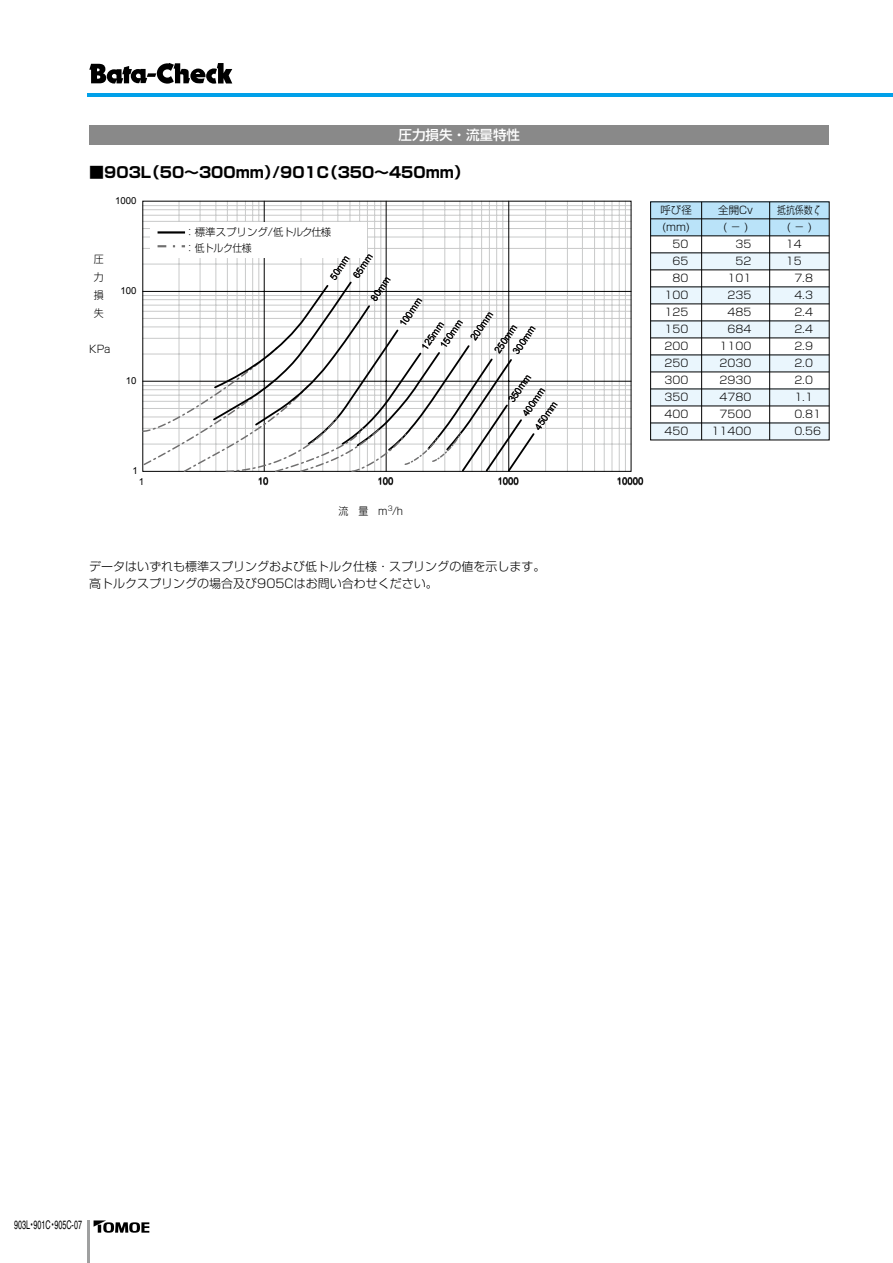
<style>
.page{position:relative;width:893px;height:1263px;background:#fff}
.page>*{position:absolute;margin:0;border:0;box-sizing:border-box;transform-origin:0 0}
.t1{font:700 15px "Shin Go Pro";color:#000}
.t2{font:500 13.5px "Shin Go Pro";color:#fff}
.t3{font:300 12px/16.5px "Shin Go Pro";color:#000}
.t4{font:12px "Helvetica";color:#000;scale:.6 1}
.t5{font:300 10.5px/17px "Shin Go Pro";color:#000;text-align:right}
.t6{font:300 10.5px/15.5px "Shin Go Pr 6";letter-spacing:-.05em;color:#000;scale:.95 1}
.t7{font:300 10.5px/18px "Shin Go Pr 6";letter-spacing:-.03em;color:#000;text-align:justify;scale:.95 1}
.t8{font:300 10.5px/17px "Shin Go Pro";color:#000;text-align:center;scale:.85 1}
.t9{font:9.6px/14.7px "Arial";color:#040000}
.t10{font:9.6px "Arial";color:#000}
.t11{font:300 6.9px "Shin Go Pr 6";color:#000;scale:.95 1}
.s1{font-family:"Koz Go Pro"}
</style>
<div class="page">
<svg style="left:94px;top:1220px;width:12px;height:7px"></svg>
<svg style="left:98px;top:1222px;width:51px;height:11px"></svg>
<hr style="left:87px;top:1220px;width:3px;height:43px;background:#9fa0a0">
<hr style="left:87px;top:94px;width:806px;height:3px;background:#00a0e9">
<div style="left:89px;top:125px;width:740px;height:20px;background:#898989"></div>
<hr style="left:259px;top:201px;width:1px;height:270px;background:#c9caca">
<hr style="left:252px;top:201px;width:1px;height:270px;background:#c9caca">
<hr style="left:245px;top:201px;width:1px;height:270px;background:#c9caca">
<hr style="left:237px;top:201px;width:1px;height:270px;background:#c9caca">
<hr style="left:227px;top:201px;width:1px;height:270px;background:#c9caca">
<hr style="left:216px;top:201px;width:1px;height:270px;background:#c9caca">
<hr style="left:200px;top:201px;width:1px;height:270px;background:#c9caca">
<hr style="left:179px;top:201px;width:1px;height:270px;background:#c9caca">
<hr style="left:143px;top:205px;width:488px;height:1px;background:#c9caca">
<hr style="left:143px;top:209px;width:488px;height:1px;background:#c9caca">
<hr style="left:143px;top:215px;width:488px;height:1px;background:#c9caca">
<hr style="left:143px;top:221px;width:488px;height:1px;background:#c9caca">
<hr style="left:143px;top:228px;width:488px;height:1px;background:#c9caca">
<hr style="left:143px;top:237px;width:488px;height:1px;background:#c9caca">
<hr style="left:143px;top:248px;width:488px;height:1px;background:#c9caca">
<hr style="left:143px;top:264px;width:488px;height:1px;background:#c9caca">
<hr style="left:143px;top:295px;width:488px;height:1px;background:#c9caca">
<hr style="left:143px;top:299px;width:488px;height:1px;background:#c9caca">
<hr style="left:143px;top:305px;width:488px;height:1px;background:#c9caca">
<hr style="left:143px;top:311px;width:488px;height:1px;background:#c9caca">
<hr style="left:143px;top:318px;width:488px;height:1px;background:#c9caca">
<hr style="left:143px;top:327px;width:488px;height:1px;background:#c9caca">
<hr style="left:143px;top:338px;width:488px;height:1px;background:#c9caca">
<hr style="left:143px;top:354px;width:488px;height:1px;background:#c9caca">
<hr style="left:143px;top:385px;width:488px;height:1px;background:#c9caca">
<hr style="left:143px;top:389px;width:488px;height:1px;background:#c9caca">
<hr style="left:143px;top:395px;width:488px;height:1px;background:#c9caca">
<hr style="left:143px;top:401px;width:488px;height:1px;background:#c9caca">
<hr style="left:143px;top:408px;width:488px;height:1px;background:#c9caca">
<hr style="left:143px;top:417px;width:488px;height:1px;background:#c9caca">
<hr style="left:143px;top:428px;width:488px;height:1px;background:#c9caca">
<hr style="left:143px;top:444px;width:488px;height:1px;background:#c9caca">
<hr style="left:301px;top:201px;width:1px;height:270px;background:#c9caca">
<hr style="left:322px;top:201px;width:1px;height:270px;background:#c9caca">
<hr style="left:338px;top:201px;width:1px;height:270px;background:#c9caca">
<hr style="left:350px;top:201px;width:1px;height:270px;background:#c9caca">
<hr style="left:359px;top:201px;width:1px;height:270px;background:#c9caca">
<hr style="left:367px;top:201px;width:1px;height:270px;background:#c9caca">
<hr style="left:374px;top:201px;width:1px;height:270px;background:#c9caca">
<hr style="left:381px;top:201px;width:1px;height:270px;background:#c9caca">
<hr style="left:423px;top:201px;width:1px;height:270px;background:#c9caca">
<hr style="left:445px;top:201px;width:1px;height:270px;background:#c9caca">
<hr style="left:460px;top:201px;width:1px;height:270px;background:#c9caca">
<hr style="left:472px;top:201px;width:1px;height:270px;background:#c9caca">
<hr style="left:481px;top:201px;width:1px;height:270px;background:#c9caca">
<hr style="left:489px;top:201px;width:1px;height:270px;background:#c9caca">
<hr style="left:496px;top:201px;width:1px;height:270px;background:#c9caca">
<hr style="left:503px;top:201px;width:1px;height:270px;background:#c9caca">
<hr style="left:545px;top:201px;width:1px;height:270px;background:#c9caca">
<hr style="left:567px;top:201px;width:1px;height:270px;background:#c9caca">
<hr style="left:582px;top:201px;width:1px;height:270px;background:#c9caca">
<hr style="left:594px;top:201px;width:1px;height:270px;background:#c9caca">
<hr style="left:604px;top:201px;width:1px;height:270px;background:#c9caca">
<hr style="left:612px;top:201px;width:1px;height:270px;background:#c9caca">
<hr style="left:619px;top:201px;width:1px;height:270px;background:#c9caca">
<hr style="left:625px;top:201px;width:1px;height:270px;background:#c9caca">
<hr style="left:264px;top:201px;width:1px;height:270px;background:#000">
<hr style="left:143px;top:291px;width:488px;height:1px;background:#000">
<hr style="left:386px;top:201px;width:1px;height:270px;background:#000">
<hr style="left:508px;top:201px;width:1px;height:270px;background:#000">
<hr style="left:143px;top:381px;width:488px;height:1px;background:#000">
<svg style="left:142px;top:280px;width:394px;height:193px"></svg>
<div style="left:150px;top:222px;width:217px;height:35px;background:#fff"></div>
<hr style="left:158px;top:231px;width:27px;height:3px;background:#000">
<svg style="left:158px;top:245px;width:27px;height:2px"></svg>
<div style="left:651px;top:202px;width:178px;height:34px;background:#bae3f9"></div>
<div style="left:651px;top:253px;width:178px;height:17px;background:#eaf6fd"></div>
<div style="left:651px;top:287px;width:178px;height:17px;background:#eaf6fd"></div>
<div style="left:651px;top:321px;width:178px;height:17px;background:#eaf6fd"></div>
<div style="left:651px;top:355px;width:178px;height:17px;background:#eaf6fd"></div>
<div style="left:651px;top:389px;width:178px;height:17px;background:#eaf6fd"></div>
<div style="left:651px;top:423px;width:178px;height:17px;background:#eaf6fd"></div>
<hr style="left:769px;top:202px;width:1px;height:238px;background:#000">
<hr style="left:701px;top:202px;width:1px;height:238px;background:#000">
<hr style="left:651px;top:219px;width:178px;height:1px;background:#000">
<hr style="left:651px;top:236px;width:178px;height:1px;background:#000">
<hr style="left:651px;top:253px;width:178px;height:1px;background:#000">
<hr style="left:651px;top:270px;width:178px;height:1px;background:#000">
<hr style="left:651px;top:287px;width:178px;height:1px;background:#000">
<hr style="left:651px;top:304px;width:178px;height:1px;background:#000">
<hr style="left:651px;top:321px;width:178px;height:1px;background:#000">
<hr style="left:651px;top:338px;width:178px;height:1px;background:#000">
<hr style="left:651px;top:355px;width:178px;height:1px;background:#000">
<hr style="left:651px;top:406px;width:178px;height:1px;background:#000">
<hr style="left:651px;top:423px;width:178px;height:1px;background:#000">
<hr style="left:651px;top:372px;width:178px;height:1px;background:#000">
<hr style="left:651px;top:389px;width:178px;height:1px;background:#000">
<svg style="left:89px;top:63px;width:143px;height:21px"></svg>
<p class="t2" style="left:398px;top:124px;width:123px">圧力損失・流量特性</p>
<h1 class="t1" style="left:89px;top:160px;width:191px">■903 （L 50～300mm）</h1>
<h1 class="t1" style="left:273px;top:160px;width:198px">/901 （C 350～450mm(</h1>
<p class="t10" style="left:115px;top:195px;width:23px">1000</p>
<p class="t7" style="left:94px;top:249px;width:12px">圧力損失</p>
<p class="t7" style="left:89px;top:339px;width:24px">KPa</p>
<p class="t10" style="left:120px;top:285px;width:18px">100</p>
<p class="t10" style="left:126px;top:375px;width:12px">10</p>
<p class="t10" style="left:132px;top:464px;width:7px">1</p>
<p class="t10" style="left:139px;top:475px;width:7px">1</p>
<p class="t6" style="left:185px;top:223px;width:155px">：標準スプリング/低トルク仕様：低トルク仕様</p>
<p class="t9" style="left:333px;top:262px;width:28px;line-height:18.3px;text-indent:-14px;rotate:-56deg">50mm<br>65mm</p>
<p class="t9" style="left:367px;top:296px;width:28px;rotate:-56deg">80mm</p>
<p class="t9" style="left:396px;top:321px;width:34px;rotate:-56deg">100mm</p>
<p class="t9" style="left:424px;top:335px;width:34px;text-indent:-12px;rotate:-56deg">125mm<br>150mm</p>
<p class="t9" style="left:467px;top:335px;width:34px;rotate:-56deg">200mm</p>
<p class="t9" style="left:495px;top:340px;width:34px;line-height:16px;text-indent:-9px;rotate:-56deg">250mm<br>300mm</p>
<p class="t9" style="left:501px;top:399px;width:37px;line-height:19px;text-align:center;rotate:-56deg">350mm<br>400mm</p>
<p class="t9" style="left:531px;top:425px;width:34px;rotate:-56deg">450mm</p>
<p class="t10" style="left:258px;top:475px;width:12px">10</p>
<p class="t7" style="left:339px;top:501px;width:12px">流</p>
<p class="t7" style="left:358px;top:501px;width:12px">量</p>
<p class="t10" style="left:377px;top:475px;width:18px">100</p>
<p class="t11" style="left:388px;top:503px;width:7px">3</p>
<p class="t7" style="left:378px;top:501px;width:28px">m h/</p>
<p class="t10" style="left:497px;top:475px;width:23px">1000</p>
<p class="t3" style="left:89px;top:557px;width:458px">データはいずれも標準スプリングおよび低トルク仕様・スプリングの値を示します。高トルクスプリングの場合及び905Cはお問い合わせください。</p>
<p class="t10" style="left:617px;top:475px;width:28px">10000</p>
<p class="t5" style="left:660px;top:200px;width:33px;text-align:left">呼び径(mm(</p>
<p class="t5" style="left:718px;top:200px;width:36px;text-align:center">全開Cv<br>－) (</p>
<p class="t8" style="left:777px;top:200px;width:54px">抵抗係数ζ<br>－) (</p>
<p class="t5" style="left:664px;top:235px;width:25px">50<br>65<br>80<br>100<br>125<br>150<br>200<br>250<br>300<br>350<br>400<br>450</p>
<p class="t5" style="left:712px;top:235px;width:41px">35<br>52<br>101<br>235<br>485<br>684<br>1100<br>2030<br>2930<br>4780<br>7500<br>11400</p>
<p class="t5" style="left:786px;top:235px;width:17px">14</p>
<p class="t5" style="left:786px;top:252px;width:17px">15</p>
<p class="t5" style="left:794px;top:269px;width:20px">7.8</p>
<p class="t5" style="left:794px;top:286px;width:20px">4.3</p>
<p class="t5" style="left:794px;top:303px;width:20px">2.4</p>
<p class="t5" style="left:794px;top:320px;width:20px">2.4</p>
<p class="t5" style="left:794px;top:337px;width:20px">2.9</p>
<p class="t5" style="left:794px;top:354px;width:20px">2.0</p>
<p class="t5" style="left:794px;top:371px;width:20px">2.0</p>
<p class="t5" style="left:794px;top:388px;width:20px">1.1</p>
<p class="t5" style="left:794px;top:405px;width:28px">0.81</p>
<p class="t5" style="left:794px;top:422px;width:28px">0.56</p>
<p class="t4" style="left:34px;top:1218px;width:39px">901 <span class="s1">・</span>C</p>
<p class="t4" style="left:54px;top:1218px;width:48px">905C-07</p>
<p class="t4" style="left:14px;top:1218px;width:37px">903 <span class="s1">・</span>L</p>
</div>
